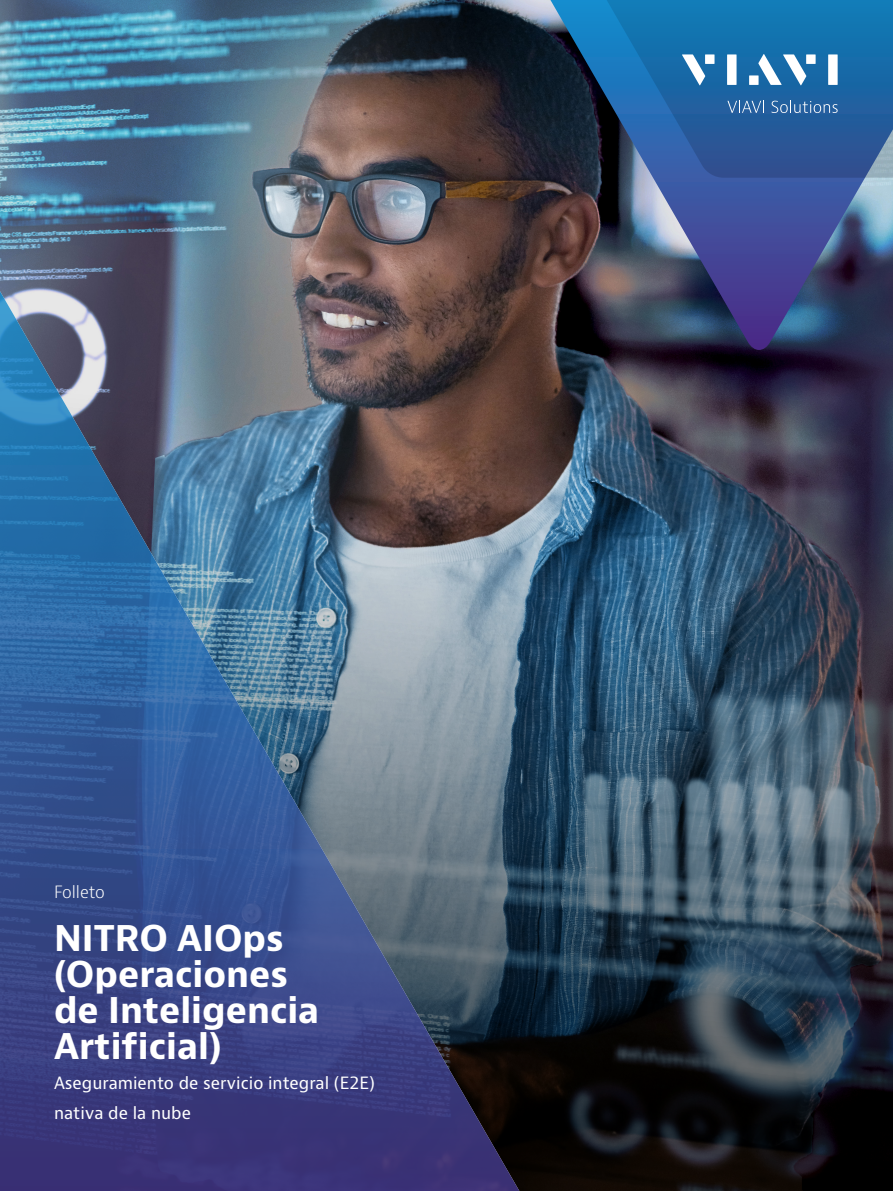
<style>
.page{position:relative;width:893px;height:1191px;background:#fff}
.page>*{position:absolute;margin:0;border:0;box-sizing:border-box;transform-origin:0 0}
.t1{font:700 34.5px/36px "Bernino Sans";color:#fff}
.t2{font:16.5px/30px "Bernino Sans";color:#fff}
.t3{font:300 16.5px "Bernino Sans";letter-spacing:-.005em;color:#fff}
</style>
<div class="page">
<svg style="left:606px;top:350px;width:287px;height:841px;background:#314051"></svg>
<img style="left:606px;top:178px;width:287px;height:172px">
<svg style="left:606px;top:0;width:287px;height:178px;background:#2067a3"></svg>
<svg style="left:727px;top:101px;width:37px;height:12px"></svg>
<svg style="left:771px;top:100px;width:67px;height:13px"></svg>
<svg style="left:682px;top:54px;width:23px;height:31px"></svg>
<div style="left:705px;top:54px;width:9px;height:10px;background:#fff"></div>
<div style="left:727px;top:54px;width:9px;height:31px;background:#fff"></div>
<div style="left:806px;top:54px;width:10px;height:10px;background:#fff"></div>
<div style="left:828px;top:54px;width:10px;height:31px;background:#fff"></div>
<svg style="left:758px;top:54px;width:48px;height:31px"></svg>
<div style="left:749px;top:75px;width:10px;height:10px;background:#fff"></div>
<img style="left:0;top:0;width:606px;height:1191px">
<p class="t3" style="left:54px;top:880px;width:52px">Folleto</p>
<h1 class="t1" style="left:54px;top:920px;width:267px">NITRO AIOps (Operaciones de Inteligencia<br>Artificial)</h1>
<p class="t2" style="left:54px;top:1068px;width:322px">Aseguramiento de servicio integral (E2E) nativa de la nube</p>
</div>
